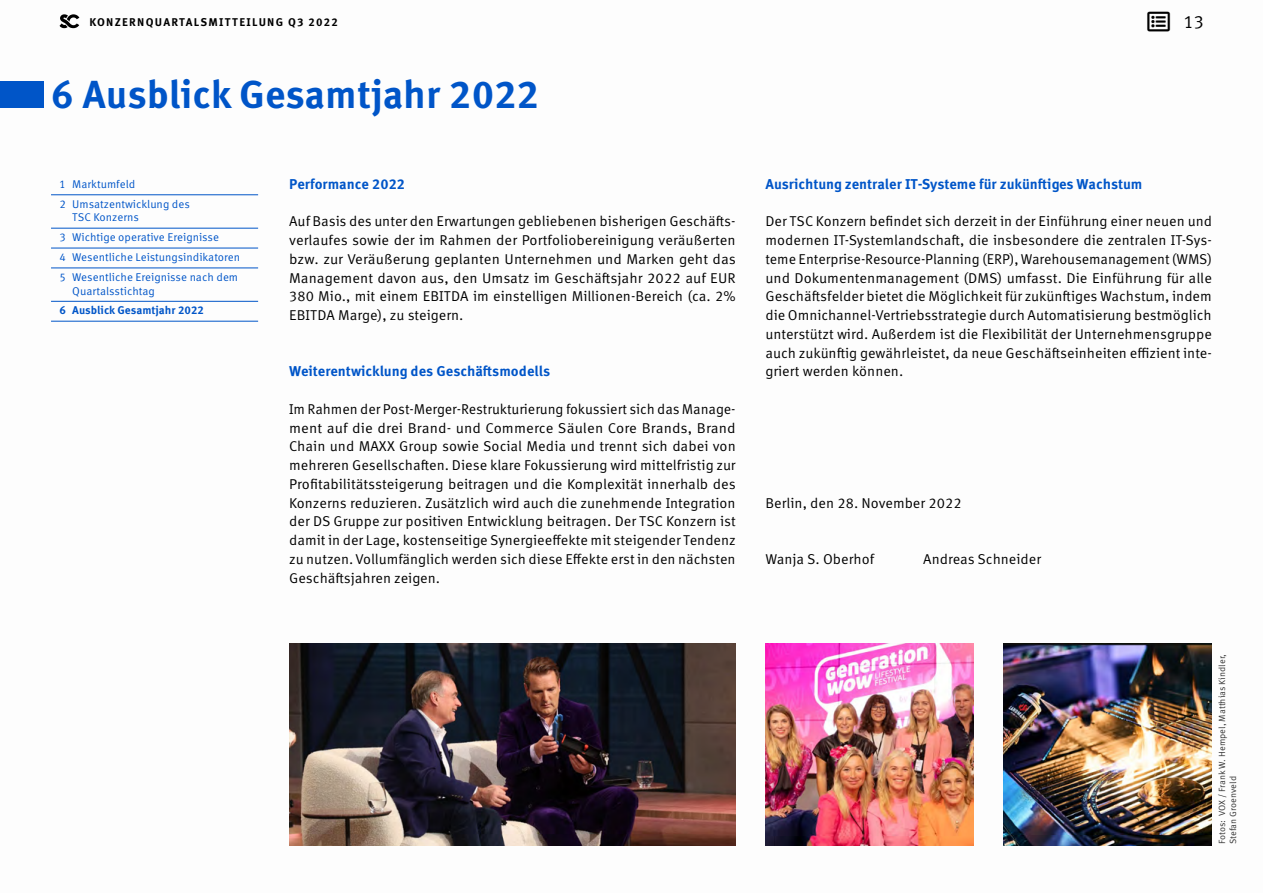
<style>
.page{position:relative;width:1263px;height:893px;background:#fff}
.page>*{position:absolute;margin:0;border:0;box-sizing:border-box;transform-origin:0 0}
.t1{font:700 39px "Meta Corr Pro";color:#0055c8}
.t2{font:18px "Meta Corr Pro";color:#000}
.t3{font:14.25px/18.8px "Meta Corr Pro";color:#000;text-align:justify}
.t4{font:700 14.25px "Meta Corr Pro";letter-spacing:-.005em;color:#0055c8}
.t5{font:11.25px/20px "Meta Corr Pro";color:#0055c8}
.t6{font:700 11.25px "Meta Corr Pro";letter-spacing:.11em;color:#000}
.t7{font:700 11.25px "Meta Corr Pro";color:#0055c8}
.t8{font:9px/10.8px "Meta Corr Pro";color:#323232}
</style>
<div class="page">
<svg style="left:60px;top:14px;width:19px;height:14px"></svg>
<img style="left:289px;top:643px;width:447px;height:202px">
<div style="left:0;top:81px;width:44px;height:27px;background:#0055c8"></div>
<img style="left:1003px;top:643px;width:209px;height:202px">
<img style="left:765px;top:643px;width:209px;height:202px">
<hr style="left:51px;top:194px;width:207px;height:1px;background:#0055c8">
<hr style="left:51px;top:228px;width:207px;height:1px;background:#0055c8">
<hr style="left:51px;top:248px;width:207px;height:1px;background:#0055c8">
<hr style="left:51px;top:268px;width:207px;height:1px;background:#0055c8">
<hr style="left:51px;top:301px;width:207px;height:1px;background:#0055c8">
<hr style="left:51px;top:321px;width:207px;height:1px;background:#0055c8">
<p class="t6" style="left:89px;top:13px;width:250px">KONZERNQUARTALSMITTEILUNG Q3 2022</p>
<p class="t2" style="left:1184px;top:8px;width:22px">13</p>
<h1 class="t1" style="left:51px;top:64px;width:490px">6 Ausblick Gesamtjahr 2022</h1>
<p class="t5" style="left:60px;top:173px;width:132px">1 Marktumfeld<br>2 Umsatzentwicklung des</p>
<p class="t5" style="left:60px;top:207px;width:182px;text-indent:13px">TSC Konzerns<br>3 Wichtige operative Ereignisse<br>4 Wesentliche Leistungsindikatoren<br>5 Wesentliche Ereignisse nach dem</p>
<p class="t5" style="left:72px;top:280px;width:84px">Quartalsstichtag</p>
<p class="t7" style="left:60px;top:302px;width:146px">6 Ausblick Gesamtjahr 2022</p>
<p class="t4" style="left:289px;top:173px;width:118px">Performance 2022</p>
<p class="t3" style="left:289px;top:211px;width:448px">Auf Basis des unter den Erwartungen gebliebenen bisherigen Geschäfts&shy;verlaufes sowie der im Rahmen der Portfoliobereinigung veräußerten bzw. zur Veräußerung geplanten Unternehmen und Marken geht das Management davon aus, den Umsatz im Geschäftsjahr 2022 auf EUR 380 Mio., mit einem EBITDA im einstelligen Millionen-Bereich (ca. 2% EBITDA Marge), zu steigern.</p>
<p class="t4" style="left:289px;top:360px;width:262px">Weiterentwicklung des Geschäftsmodells</p>
<p class="t3" style="left:289px;top:399px;width:448px">Im Rahmen der Post-Merger-Restrukturierung fokussiert sich das Manage&shy;ment auf die drei Brand- und Commerce Säulen Core Brands, Brand Chain und MAXX Group sowie Social Media und trennt sich dabei von mehreren Gesellschaften. Diese klare Fokussierung wird mittelfristig zur Profitabilitätssteigerung beitragen und die Komplexität innerhalb des Konzerns reduzieren. Zusätzlich wird auch die zunehmende Integration der DS Gruppe zur positiven Entwicklung beitragen. Der TSC Konzern ist damit in der Lage, kostenseitige Synergieeffekte mit steigender Tendenz zu nutzen. Vollumfänglich werden sich diese Effekte erst in den nächsten Geschäftsjahren zeigen.</p>
<p class="t4" style="left:765px;top:173px;width:378px">Ausrichtung zentraler IT-Systeme für zukünftiges Wachstum</p>
<p class="t3" style="left:765px;top:211px;width:448px">Der TSC Konzern befindet sich derzeit in der Einführung einer neuen und modernen IT-Systemlandschaft, die insbesondere die zentralen IT-Sys&shy;teme Enterprise-Resource-Planning (ERP), Warehousemanagement (WMS) und Dokumentenmanagement (DMS) umfasst. Die Einführung für alle Geschäftsfelder bietet die Möglichkeit für zukünftiges Wachstum, indem die Omnichannel-Vertriebsstrategie durch Automatisierung bestmöglich unterstützt wird. Außerdem ist die Flexibilität der Unternehmensgruppe auch zukünftig gewährleistet, da neue Geschäftseinheiten effizient inte&shy;griert werden können.</p>
<p class="t3" style="left:765px;top:492px;width:198px">Berlin, den 28. November 2022</p>
<p class="t3" style="left:765px;top:549px;width:110px">Wanja S. Oberhof</p>
<p class="t3" style="left:923px;top:549px;width:119px">Andreas Schneider</p>
<p class="t8" style="left:1216px;top:844px;width:192px;rotate:-90deg">Fotos: VOX / Frank W. Hempel, Matthias Kindler,<br>Stefan Groenveld</p>
</div>
